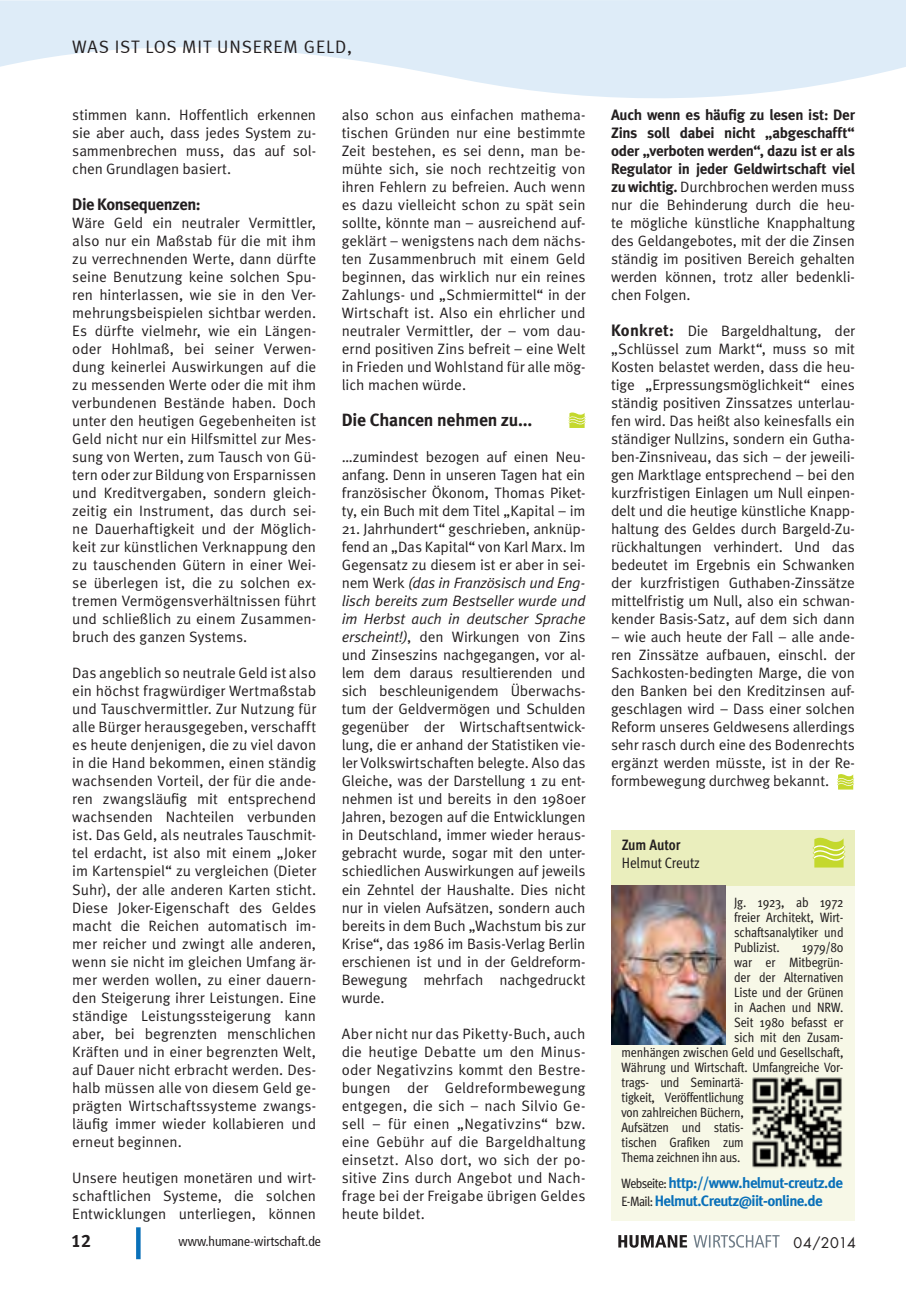
<style>
.page{position:relative;width:906px;height:1289px;background:#fff}
.page>*{position:absolute;margin:0;border:0;box-sizing:border-box;transform-origin:0 0}
.Kopfzeile_links{font:18px "Meta Normal LF";letter-spacing:.05em;color:#231f20}
.t1{font:18px "Meta Bold LF";color:#231f20}
.Fließtext_Meta_Norma{font:700 17.7px "Meta";letter-spacing:-.01em;color:#231f20}
.Fließtext_Meta_Norma-2{font:700 16.5px "Meta";letter-spacing:-.03em;color:#231f20}
.Fließtext_Meta_Norma-3{font:15px/18px "Meta Normal";letter-spacing:-.005em;color:#231f20;text-align:justify}
.Meta_10-14_standard{font:700 15px "Meta";letter-spacing:-.04em;color:#0970b9}
.t2{font:15px "Meta Cond";color:#231f20}
.t3{font:700 15px "Meta Cond";color:#231f20}
.t4{font:14.25px "Futura";letter-spacing:.01em;color:#231f20}
.Meta_10-14_standard-2{font:13.5px/15px "Meta Cond";letter-spacing:-.01em;color:#231f20;text-align:justify}
.t5{font:condensed 13.5px "Frutiger 57";color:#231f20}
.s1{font-style:italic}
.s2{font-family:"Meta";font-weight:700}
.s3{font-family:"Meta";font-weight:700;font-size:16.5px}
.s4{font-family:"Meta Cond";font-weight:400;font-size:13.5px;color:#231f20}
</style>
<div class="page">
<div style="left:136px;top:1227px;width:5px;height:32px;background:#0970b9"></div>
<svg style="left:618px;top:1235px;width:69px;height:12px"></svg>
<svg style="left:693px;top:1235px;width:86px;height:12px"></svg>
<svg style="left:568px;top:412px;width:17px;height:16px"></svg>
<svg style="left:837px;top:774px;width:17px;height:15px"></svg>
<div style="left:611px;top:881px;width:244px;height:339px;background:#f7f8e7"></div>
<div style="left:611px;top:830px;width:244px;height:56px;background:#eaeebd"></div>
<svg style="left:812px;top:837px;width:33px;height:30px"></svg>
<img style="left:611px;top:885px;width:114px;height:159px">
<img style="left:752px;top:1077px;width:90px;height:91px">
<svg style="left:0;top:0;width:906px;height:98px;fill:#deecf8"></svg>
<p class="Kopfzeile_links" style="left:72px;top:36px;width:281px">WAS IST LOS MIT UNSEREM GELD,</p>
<p class="Fließtext_Meta_Norma-3" style="left:72px;top:106px;width:245px">stimmen kann. Hoffentlich erkennen sie aber auch, dass jedes System zu&shy;sammenbrechen muss, das auf sol&shy;chen Grundlagen basiert.</p>
<p class="Fließtext_Meta_Norma-2" style="left:72px;top:195px;width:130px">Die Konsequenzen:</p>
<p class="Fließtext_Meta_Norma-3" style="left:72px;top:214px;width:245px">Wäre Geld ein neutraler Vermittler, also nur ein Maßstab für die mit ihm zu verrechnenden Werte, dann dürfte seine Benutzung keine solchen Spu&shy;ren hinterlassen, wie sie in den Ver&shy;mehrungsbeispielen sichtbar werden.<br>Es dürfte vielmehr, wie ein Längen&shy;oder Hohlmaß, bei seiner Verwen&shy;dung keinerlei Auswirkungen auf die zu messenden Werte oder die mit ihm verbundenen Bestände haben. Doch unter den heutigen Gegebenheiten ist Geld nicht nur ein Hilfsmittel zur Mes&shy;sung von Werten, zum Tausch von Gü&shy;tern oder zur Bildung von Ersparnissen und Kreditvergaben, sondern gleich&shy;zeitig ein Instrument, das durch sei&shy;ne Dauerhaftigkeit und der Möglich&shy;keit zur künstlichen Verknappung den zu tauschenden Gütern in einer Wei&shy;se überlegen ist, die zu solchen ex&shy;tremen Vermögensverhältnissen führt und schließlich zu einem Zusammen&shy;bruch des ganzen Systems.</p>
<p class="Fließtext_Meta_Norma-3" style="left:72px;top:664px;width:245px">Das angeblich so neutrale Geld ist also ein höchst fragwürdiger Wertmaßstab und Tauschvermittler. Zur Nutzung für alle Bürger herausgegeben, verschafft es heute denjenigen, die zu viel davon in die Hand bekommen, einen ständig wachsenden Vorteil, der für die ande&shy;ren zwangsläufig mit entsprechend wachsenden Nachteilen verbunden ist. Das Geld, als neutrales Tauschmit&shy;tel erdacht, ist also mit einem „Joker im Kartenspiel“ zu vergleichen (Dieter Suhr), der alle anderen Karten sticht.<br>Diese Joker-Eigenschaft des Geldes macht die Reichen automatisch im&shy;mer reicher und zwingt alle anderen, wenn sie nicht im gleichen Umfang är&shy;mer werden wollen, zu einer dauern&shy;den Steigerung ihrer Leistungen. Eine ständige Leistungssteigerung kann aber, bei begrenzten menschlichen Kräften und in einer begrenzten Welt, auf Dauer nicht erbracht werden. Des&shy;halb müssen alle von diesem Geld ge&shy;prägten Wirtschaftssysteme zwangs&shy;läufig immer wieder kollabieren und erneut beginnen.</p>
<p class="Fließtext_Meta_Norma-3" style="left:72px;top:1168px;width:245px">Unsere heutigen monetären und wirt&shy;schaftlichen Systeme, die solchen Entwicklungen unterliegen, können</p>
<p class="Fließtext_Meta_Norma-3" style="left:342px;top:106px;width:245px">also schon aus einfachen mathema&shy;tischen Gründen nur eine bestimmte Zeit bestehen, es sei denn, man be&shy;mühte sich, sie noch rechtzeitig von ihren Fehlern zu befreien. Auch wenn es dazu vielleicht schon zu spät sein sollte, könnte man – ausreichend auf&shy;geklärt – wenigstens nach dem nächs&shy;ten Zusammenbruch mit einem Geld beginnen, das wirklich nur ein reines Zahlungs- und „Schmiermittel“ in der Wirtschaft ist. Also ein ehrlicher und neutraler Vermittler, der – vom dau&shy;ernd positiven Zins befreit – eine Welt in Frieden und Wohlstand für alle mög&shy;lich machen würde.</p>
<p class="Fließtext_Meta_Norma" style="left:342px;top:409px;width:192px">Die Chancen nehmen zu...</p>
<p class="Fließtext_Meta_Norma-3" style="left:342px;top:448px;width:245px">…zumindest bezogen auf einen Neu&shy;anfang. Denn in unseren Tagen hat ein französischer Ökonom, Thomas Piket&shy;ty, ein Buch mit dem Titel „Kapital – im</p>
<p class="Fließtext_Meta_Norma-3" style="left:342px;top:520px;width:245px">21. Jahrhundert“ geschrieben, anknüp&shy;fend an „Das Kapital“ von Karl Marx. Im Gegensatz zu diesem ist er aber in sei&shy;nem Werk <span class="s1">(das in Französisch und Eng&shy;lisch bereits zum Bestseller wurde und im Herbst auch in deutscher Sprache erscheint!)</span>, den Wirkungen von Zins und Zinseszins nachgegangen, vor al&shy;lem dem daraus resultierenden und sich beschleunigendem Überwachs&shy;tum der Geldvermögen und Schulden gegenüber der Wirtschaftsentwick&shy;lung, die er anhand der Statistiken vie&shy;ler Volkswirtschaften belegte. Also das Gleiche, was der Darstellung 1 zu ent&shy;nehmen ist und bereits in den 1980er Jahren, bezogen auf die Entwicklungen in Deutschland, immer wieder heraus&shy;gebracht wurde, sogar mit den unter&shy;schiedlichen Auswirkungen auf jeweils ein Zehntel der Haushalte. Dies nicht nur in vielen Aufsätzen, sondern auch bereits in dem Buch „Wachstum bis zur Krise“, das 1986 im Basis-Verlag Berlin erschienen ist und in der Geldreform-Bewegung mehrfach nachgedruckt wurde.</p>
<p class="Fließtext_Meta_Norma-3" style="left:342px;top:1024px;width:245px">Aber nicht nur das Piketty-Buch, auch die heutige Debatte um den Minus&shy;oder Negativzins kommt den Bestre&shy;bungen der Geldreformbewegung entgegen, die sich – nach Silvio Ge&shy;sell – für einen „Negativzins“ bzw. eine Gebühr auf die Bargeldhaltung einsetzt. Also dort, wo sich der po&shy;sitive Zins durch Angebot und Nach&shy;frage bei der Freigabe übrigen Geldes heute bildet.</p>
<p class="Fließtext_Meta_Norma-3" style="left:611px;top:106px;width:245px"><span class="s2">Auch wenn es häufig zu lesen ist: Der Zins soll dabei nicht „abgeschafft“ oder „verboten werden“, dazu ist er als Regulator in jeder Geldwirtschaft viel zu wichtig.</span> Durchbrochen werden muss nur die Behinderung durch die heu&shy;te mögliche künstliche Knapphaltung des Geldangebotes, mit der die Zinsen ständig im positiven Bereich gehalten werden können, trotz aller bedenkli&shy;chen Folgen.</p>
<p class="Fließtext_Meta_Norma-3" style="left:611px;top:322px;width:245px"><span class="s3">Konkret:</span> Die Bargeldhaltung, der „Schlüssel zum Markt“, muss so mit Kosten belastet werden, dass die heu&shy;tige „Erpressungsmöglichkeit“ eines ständig positiven Zinssatzes unterlau&shy;fen wird. Das heißt also keinesfalls ein ständiger Nullzins, sondern ein Gutha&shy;ben-Zinsniveau, das sich – der jeweili&shy;gen Marktlage entsprechend – bei den kurzfristigen Einlagen um Null einpen&shy;delt und die heutige künstliche Knapp&shy;haltung des Geldes durch Bargeld-Zu&shy;rückhaltungen verhindert. Und das bedeutet im Ergebnis ein Schwanken der kurzfristigen Guthaben-Zinssätze mittelfristig um Null, also ein schwan&shy;kender Basis-Satz, auf dem sich dann</p>
<p class="Fließtext_Meta_Norma-3" style="left:611px;top:628px;width:245px">– wie auch heute der Fall – alle ande&shy;ren Zinssätze aufbauen, einschl. der Sachkosten-bedingten Marge, die von den Banken bei den Kreditzinsen auf&shy;geschlagen wird – Dass einer solchen Reform unseres Geldwesens allerdings sehr rasch durch eine des Bodenrechts ergänzt werden müsste, ist in der Re&shy;formbewegung durchweg bekannt.</p>
<p class="t3" style="left:621px;top:835px;width:60px">Zum Autor</p>
<p class="t2" style="left:621px;top:853px;width:80px">Helmut Creutz</p>
<p class="Meta_10-14_standard-2" style="left:734px;top:895px;width:111px">Jg. 1923, ab 1972 freier Architekt, Wirt&shy;schaftsanalytiker und Publizist.</p>
<p class="Meta_10-14_standard-2" style="left:802px;top:940px;width:43px">1979/80</p>
<p class="Meta_10-14_standard-2" style="left:734px;top:955px;width:111px">war er Mitbegrün-</p>
<p class="Meta_10-14_standard-2" style="left:734px;top:970px;width:111px">der der Alternativen</p>
<p class="Meta_10-14_standard-2" style="left:734px;top:985px;width:111px">Liste und der Grünen</p>
<p class="Meta_10-14_standard-2" style="left:734px;top:1000px;width:111px">in Aachen und NRW.</p>
<p class="Meta_10-14_standard-2" style="left:734px;top:1015px;width:111px">Seit 1980 befasst er</p>
<p class="Meta_10-14_standard-2" style="left:734px;top:1030px;width:111px">sich mit den Zusam-</p>
<p class="Meta_10-14_standard-2" style="left:621px;top:1045px;width:223px">menhängen zwischen Geld und Gesellschaft,</p>
<p class="Meta_10-14_standard-2" style="left:621px;top:1060px;width:223px">Währung und Wirtschaft. Umfangreiche Vor-</p>
<p class="Meta_10-14_standard-2" style="left:621px;top:1075px;width:124px">trags- und Seminartä-</p>
<p class="Meta_10-14_standard-2" style="left:621px;top:1090px;width:124px">tigkeit, Veröffentlichung</p>
<p class="Meta_10-14_standard-2" style="left:621px;top:1105px;width:124px">von zahlreichen Büchern,</p>
<p class="Meta_10-14_standard-2" style="left:621px;top:1120px;width:124px">Aufsätzen und statis-</p>
<p class="Meta_10-14_standard-2" style="left:621px;top:1135px;width:124px">tischen Grafiken zum</p>
<p class="Meta_10-14_standard-2" style="left:621px;top:1150px;width:120px">Thema zeichnen ihn aus.</p>
<p class="Meta_10-14_standard" style="left:621px;top:1173px;width:223px"><span class="s4">Webseite:</span> http://www.helmut-creutz.de</p>
<p class="Meta_10-14_standard" style="left:621px;top:1191px;width:203px"><span class="s4">E-Mail:</span> Helmut.Creutz@iit-online.de</p>
<p class="t1" style="left:71px;top:1230px;width:22px">12</p>
<p class="t5" style="left:179px;top:1233px;width:144px">www.humane-wirtschaft.de</p>
<p class="t4" style="left:793px;top:1233px;width:64px">04/2014</p>
</div>
